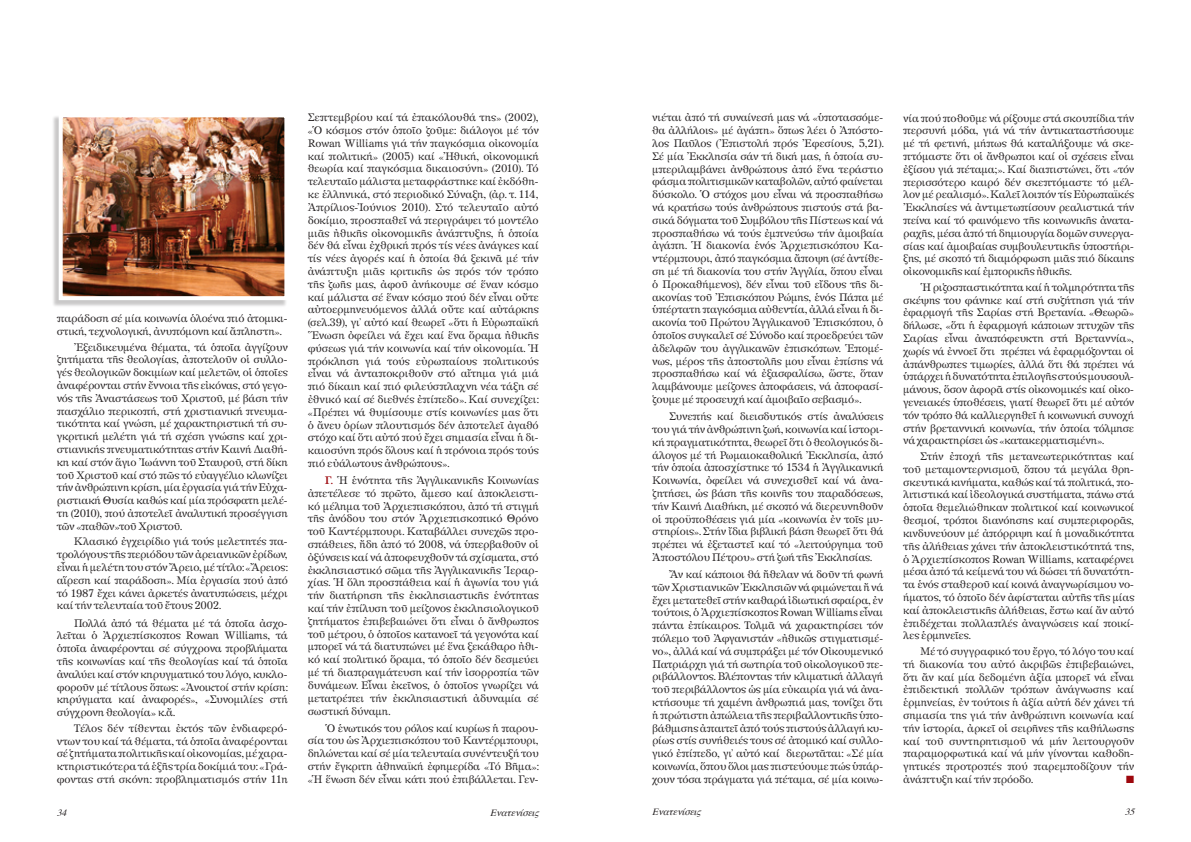
<style>
.page{position:relative;width:1191px;height:842px;background:#fff}
.page>*{position:absolute;margin:0;border:0;box-sizing:border-box;transform-origin:0 0}
.t1{font:10.5px "Zapf Dingbats ITC";color:#9d070d}
.t2{font:10.4px/12.8px "Apollonia";letter-spacing:-.015em;color:#231f20;text-align:justify}
.t3{font:italic 9.5px "Times";color:#231f20}
.s1{font-weight:700;color:#9d070d}
</style>
<div class="page">
<div style="left:52px;top:114px;width:239px;height:197px;background:#231f20;opacity:.25"></div>
<img style="left:64px;top:118px;width:219px;height:177px">
<div style="left:59px;top:113px;width:229px;height:187px;border:4px solid #fff"></div>
<p class="t2" style="left:57px;top:312px;width:233px">παράδοση σέ μία κοινωνία ὁλοένα πιό ἀτομικι&shy;στική, τεχνολογική, ἀνυπόμονη καί ἄπληστη».</p>
<p class="t2" style="left:57px;top:341px;width:233px;text-indent:17px">Ἐξειδικευμένα θέματα, τά ὁποῖα ἀγγίζουν ζητήματα τῆς θεολογίας, ἀποτελοῦν οἱ συλλο&shy;γές θεολογικῶν δοκιμίων καί μελετῶν, οἱ ὁποῖες ἀναφέρονται στήν ἔννοια τῆς εἰκόνας, στό γεγο&shy;νός τῆς Ἀναστάσεως τοῦ Χριστοῦ, μέ βάση τήν πασχάλιο περικοπή, στή χριστιανική πνευμα&shy;τικότητα καί γνώση, μέ χαρακτηριστική τή συ&shy;γκριτική μελέτη γιά τή σχέση γνώσης καί χρι&shy;στιανικής πνευματικότητας στήν Καινή Διαθή&shy;κη καί στόν ἅγιο Ἰωάννη τοῦ Σταυροῦ, στή δίκη τοῦ Χριστοῦ καί στό πῶς τό εὐαγγέλιο κλωνίζει τήν ἀνθρώπινη κρίση, μία ἐργασία γιά τήν Εὐχα&shy;ριστιακή Θυσία καθώς καί μία πρόσφατη μελέ&shy;τη (2010), πού ἀποτελεῖ ἀναλυτική προσέγγιση τῶν «παθῶν»τοῦ Χριστοῦ.</p>
<p class="t2" style="left:57px;top:536px;width:233px;text-indent:17px">Κλασικό ἐγχειρίδιο γιά τούς μελετητές πα&shy;τρολόγους τῆς περιόδου τῶν ἀρειανικῶν ἐρίδων, εἶναι ἡ μελέτη του στόν Ἄρειο, μέ τίτλο: «Ἄρειος: αἵρεση καί παράδοση». Μία ἐργασία πού ἀπό τό 1987 ἔχει κάνει ἀρκετές ἀνατυπώσεις, μέχρι καί τήν τελευταία τοῦ ἔτους 2002.</p>
<p class="t2" style="left:57px;top:617px;width:233px;text-indent:17px">Πολλά ἀπό τά θέματα μέ τά ὁποῖα ἀσχο&shy;λεῖται ὁ Ἀρχιεπίσκοπος Rowan Williams, τά ὁποῖα ἀναφέρονται σέ σύγχρονα προβλήματα τῆς κοινωνίας καί τῆς θεολογίας καί τά ὁποῖα ἀναλύει καί στόν κηρυγματικό του λόγο, κυκλο&shy;φοροῦν μέ τίτλους ὅπως: «Ἀνοικτοί στήν κρίση: κηρύγματα καί ἀναφορές», «Συνομιλίες στή σύγχρονη θεολογία» κ.ἄ.</p>
<p class="t2" style="left:57px;top:722px;width:233px;text-indent:17px">Τέλος δέν τίθενται ἐκτός τῶν ἐνδιαφερό&shy;ντων του καί τά θέματα, τά ὁποῖα ἀναφέρονται σέ ζητήματα πολιτικῆς καί οἰκονομίας, μέ χαρα&shy;κτηριστικότερα τά ἑξῆς τρία δοκίμιά του: «Γρά&shy;φοντας στή σκόνη: προβληματισμός στήν 11η</p>
<p class="t2" style="left:308px;top:111px;width:233px">Σεπτεμβρίου καί τά ἐπακόλουθά της» (2002), «Ὁ κόσμος στόν ὁποῖο ζοῦμε: διάλογοι μέ τόν Rowan Williams γιά τήν παγκόσμια οἰκονομία καί πολιτική» (2005) καί «Ἠθική, οἰκονομική θεωρία καί παγκόσμια δικαιοσύνη» (2010). Τό τελευταῖο μάλιστα μεταφράστηκε καί ἐκδόθη&shy;κε ἑλληνικά, στό περιοδικό Σύναξη, (ἀρ. τ. 114, Ἀπρίλιος-Ἰούνιος 2010). Στό τελευταῖο αὐτό δοκίμιο, προσπαθεῖ νά περιγράψει τό μοντέλο μιᾶς ἠθικῆς οἰκονομικῆς ἀνάπτυξης, ἡ ὁποία δέν θά εἶναι ἐχθρική πρός τίς νέες ἀνάγκες καί τίς νέες ἀγορές καί ἡ ὁποία θά ξεκινᾶ μέ τήν ἀνάπτυξη μιᾶς κριτικῆς ὡς πρός τόν τρόπο τῆς ζωῆς μας, ἀφοῦ ἀνήκουμε σέ ἕναν κόσμο καί μάλιστα σέ ἕναν κόσμο πού δέν εἶναι οὔτε αὐτοερμηνευόμενος ἀλλά οὔτε καί αὐτάρκης (σελ.39), γι’ αὐτό καί θεωρεῖ «ὅτι ἡ Εὐρωπαϊκή Ἕνωση ὀφείλει νά ἔχει καί ἕνα ὅραμα ἠθικῆς φύσεως γιά τήν κοινωνία καί τήν οἰκονομία. Ἡ πρόκληση γιά τούς εὐρωπαίους πολιτικούς εἶναι νά ἀνταποκριθοῦν στό αἴτημα γιά μιά πιό δίκαιη καί πιό φιλεύσπλαχνη νέα τάξη σέ ἐθνικό καί σέ διεθνές ἐπίπεδο». Καί συνεχίζει: «Πρέπει νά θυμίσουμε στίς κοινωνίες μας ὅτι ὁ ἄνευ ὁρίων πλουτισμός δέν ἀποτελεῖ ἀγαθό στόχο καί ὅτι αὐτό πού ἔχει σημασία εἶναι ἡ δι&shy;καιοσύνη πρός ὅλους καί ἡ πρόνοια πρός τούς πιό εὐάλωτους ἀνθρώπους».</p>
<p class="t2" style="left:308px;top:474px;width:233px;text-indent:17px"><span class="s1">Γ.</span> Ἡ ἑνότητα τῆς Ἀγγλικανικῆς Κοινωνίας ἀπετέλεσε τό πρῶτο, ἄμεσο καί ἀποκλειστι&shy;κό μέλημα τοῦ Ἀρχιεπισκόπου, ἀπό τή στιγμή τῆς ἀνόδου του στόν Ἀρχιεπισκοπικό Θρόνο τοῦ Καντέρμπουρι. Καταβάλλει συνεχῶς προ&shy;σπάθειες, ἤδη ἀπό τό 2008, νά ὑπερβαθοῦν οἱ ὀξύνσεις καί νά ἀποφευχθοῦν τά σχίσματα, στό ἐκκλησιαστικό σῶμα τῆς Ἀγγλικανικῆς Ἱεραρ&shy;χίας. Ἡ ὅλη προσπάθεια καί ἡ ἀγωνία του γιά τήν διατήρηση τῆς ἐκκλησιαστικῆς ἑνότητας καί τήν ἐπίλυση τοῦ μείζονος ἐκκλησιολογικοῦ ζητήματος ἐπιβεβαιώνει ὅτι εἶναι ὁ ἄνθρωπος τοῦ μέτρου, ὁ ὁποῖος κατανοεῖ τά γεγονότα καί μπορεῖ νά τά διατυπώνει μέ ἕνα ξεκάθαρο ἠθι&shy;κό καί πολιτικό ὅραμα, τό ὁποῖο δέν δεσμεύει μέ τή διαπραγμάτευση καί τήν ἰσορροπία τῶν δυνάμεων. Εἶναι ἐκεῖνος, ὁ ὁποῖος γνωρίζει νά μετατρέπει τήν ἐκκλησιαστική ἀδυναμία σέ σωστική δύναμη.</p>
<p class="t2" style="left:308px;top:722px;width:233px;text-indent:17px">Ὁ ἑνωτικός του ρόλος καί κυρίως ἡ παρου&shy;σία του ὡς Ἀρχιεπισκόπου τοῦ Καντέρμπουρι, δηλώνεται καί σέ μία τελευταία συνέντευξή του στήν ἔγκριτη ἀθηναϊκή ἐφημερίδα «Τό Βῆμα»: «Ἡ ἕνωση δέν εἶναι κάτι πού ἐπιβάλλεται. Γεν-</p>
<p class="t2" style="left:652px;top:112px;width:233px">νιέται ἀπό τή συναίνεσή μας νά «ὑποτασσόμε&shy;θα ἀλλήλοις» μέ ἀγάπη» ὅπως λέει ὁ Ἀπόστο&shy;λος Παῦλος (Ἐπιστολή πρός Ἐφεσίους, 5,21).<br>Σέ μία Ἐκκλησία σάν τή δική μας, ἡ ὁποία συ&shy;μπεριλαμβάνει ἀνθρώπους ἀπό ἕνα τεράστιο φάσμα πολιτισμικῶν καταβολῶν, αὐτό φαίνεται δύσκολο. Ὁ στόχος μου εἶναι νά προσπαθήσω νά κρατήσω τούς ἀνθρώπους πιστούς στά βα&shy;σικά δόγματα τοῦ Συμβόλου τῆς Πίστεως καί νά προσπαθήσω νά τούς ἐμπνεύσω τήν ἀμοιβαία ἀγάπη. Ἡ διακονία ἑνός Ἀρχιεπισκόπου Κα&shy;ντέρμπουρι, ἀπό παγκόσμια ἄποψη (σέ ἀντίθε&shy;ση μέ τή διακονία του στήν Ἀγγλία, ὅπου εἶναι ὁ Προκαθήμενος), δέν εἶναι τοῦ εἴδους τῆς δι&shy;ακονίας τοῦ Ἐπισκόπου Ρώμης, ἑνός Πάπα μέ ὑπέρτατη παγκόσμια αὐθεντία, ἀλλά εἶναι ἡ δι&shy;ακονία τοῦ Πρώτου Ἀγγλικανοῦ Ἐπισκόπου, ὁ ὁποῖος συγκαλεῖ σέ Σύνοδο καί προεδρεύει τῶν ἀδελφῶν του ἀγγλικανῶν ἐπισκόπων. Ἑπομέ&shy;νως, μέρος τῆς ἀποστολῆς μου εἶναι ἐπίσης νά προσπαθήσω καί νά ἐξασφαλίσω, ὥστε, ὅταν λαμβάνουμε μείζονες ἀποφάσεις, νά ἀποφασί&shy;ζουμε μέ προσευχή καί ἀμοιβαῖο σεβασμό».</p>
<p class="t2" style="left:652px;top:410px;width:233px;text-indent:17px">Συνεπής καί διεισδυτικός στίς ἀναλύσεις του γιά τήν ἀνθρώπινη ζωή, κοινωνία καί ἱστορι&shy;κή πραγματικότητα, θεωρεῖ ὅτι ὁ θεολογικός δι&shy;άλογος μέ τή Ρωμαιοκαθολική Ἐκκλησία, ἀπό τήν ὁποία ἀποσχίστηκε τό 1534 ἡ Ἀγγλικανική Κοινωνία, ὀφείλει νά συνεχισθεῖ καί νά ἀνα&shy;ζητήσει, ὡς βάση τῆς κοινῆς του παραδόσεως, τήν Καινή Διαθήκη, μέ σκοπό νά διερευνηθοῦν οἱ προϋποθέσεις γιά μία «κοινωνία ἐν τοῖς μυ&shy;στηρίοις». Στήν ἴδια βιβλική βάση θεωρεῖ ὅτι θά πρέπει νά ἐξεταστεῖ καί τό «λειτούργημα τοῦ Ἀποστόλου Πέτρου» στή ζωή τῆς Ἐκκλησίας.</p>
<p class="t2" style="left:652px;top:568px;width:233px;text-indent:17px">Ἄν καί κάποιοι θά ἤθελαν νά δοῦν τή φωνή τῶν Χριστιανικῶν Ἐκκλησιῶν νά φιμώνεται ἤ νά ἔχει μετατεθεῖ στήν καθαρά ἰδιωτική σφαίρα, ἐν τούτοις, ὁ Ἀρχιεπίσκοπος Rowan Williams εἶναι πάντα ἐπίκαιρος. Τολμᾶ νά χαρακτηρίσει τόν πόλεμο τοῦ Ἀφγανιστάν «ἠθικῶς στιγματισμέ&shy;νο», ἀλλά καί νά συμπράξει μέ τόν Οἰκουμενικό Πατριάρχη γιά τή σωτηρία τοῦ οἰκολογικοῦ πε&shy;ριβάλλοντος. Βλέποντας τήν κλιματική ἀλλαγή τοῦ περιβάλλοντος ὡς μία εὐκαιρία γιά νά ἀνα&shy;κτήσουμε τή χαμένη ἀνθρωπιά μας, τονίζει ὅτι ἡ πρώτιστη ἀπώλεια τῆς περιβαλλοντικῆς ὑπο&shy;βάθμισης ἀπαιτεῖ ἀπό τούς πιστούς ἀλλαγή κυ&shy;ρίως στίς συνήθειές τους σέ ἀτομικό καί συλλο&shy;γικό ἐπίπεδο, γι’ αὐτό καί διερωτᾶται: «Σέ μία κοινωνία, ὅπου ὅλοι μας πιστεύουμε πώς ὑπάρ&shy;χουν τόσα πράγματα γιά πέταμα, σέ μία κοινω-</p>
<p class="t2" style="left:903px;top:112px;width:233px">νία πού ποθοῦμε νά ρίξουμε στά σκουπίδια τήν περσυνή μόδα, γιά νά τήν ἀντικαταστήσουμε μέ τή φετινή, μήπως θά καταλήξουμε νά σκε&shy;πτόμαστε ὅτι οἱ ἄνθρωποι καί οἱ σχέσεις εἶναι ἐξίσου γιά πέταμα;». Καί διαπιστώνει, ὅτι «τόν περισσότερο καιρό δέν σκεπτόμαστε τό μέλ&shy;λον μέ ρεαλισμό». Καλεῖ λοιπόν τίς Εὐρωπαϊκές Ἐκκλησίες νά ἀντιμετωπίσουν ρεαλιστικά τήν πείνα καί τό φαινόμενο τῆς κοινωνικῆς ἀνατα&shy;ραχῆς, μέσα ἀπό τή δημιουργία δομῶν συνεργα&shy;σίας καί ἀμοιβαίας συμβουλευτικῆς ὑποστήρι&shy;ξης, μέ σκοπό τή διαμόρφωση μιᾶς πιό δίκαιης οἰκονομικῆς καί ἐμπορικῆς ἠθικῆς.</p>
<p class="t2" style="left:903px;top:281px;width:233px;text-indent:17px">Ἡ ριζοσπαστικότητα καί ἡ τολμηρότητα τῆς σκέψης του φάνηκε καί στή συζήτηση γιά τήν ἐφαρμογή τῆς Σαρίας στή Βρετανία. «Θεωρῶ» δήλωσε, «ὅτι ἡ ἐφαρμογή κάποιων πτυχῶν τῆς Σαρίας εἶναι ἀναπόφευκτη στή Βρεταννία», χωρίς νά ἐννοεῖ ὅτι πρέπει νά ἐφαρμόζονται οἱ ἀπάνθρωπες τιμωρίες, ἀλλά ὅτι θά πρέπει νά ὑπάρχει ἡ δυνατότητα ἐπιλογῆς στούς μουσουλ&shy;μάνους, ὅσον ἀφορᾶ στίς οἰκονομικές καί οἰκο&shy;γενειακές ὑποθέσεις, γιατί θεωρεῖ ὅτι μέ αὐτόν τόν τρόπο θά καλλιεργηθεῖ ἡ κοινωνική συνοχή στήν βρεταννική κοινωνία, τήν ὁποία τόλμησε νά χαρακτηρίσει ὡς «κατακερματισμένη».</p>
<p class="t2" style="left:903px;top:450px;width:233px;text-indent:17px">Στήν ἐποχή τῆς μετανεωτερικότητας καί τοῦ μεταμοντερνισμοῦ, ὅπου τά μεγάλα θρη&shy;σκευτικά κινήματα, καθώς καί τά πολιτικά, πο&shy;λιτιστικά καί ἰδεολογικά συστήματα, πάνω στά ὁποῖα θεμελιώθηκαν πολιτικοί καί κοινωνικοί θεσμοί, τρόποι διανόησης καί συμπεριφορᾶς, κινδυνεύουν μέ ἀπόρριψη καί ἡ μοναδικότητα τῆς ἀλήθειας χάνει τήν ἀποκλειστικότητά της, ὁ Ἀρχιεπίσκοπος Rowan Williams, καταφέρνει μέσα ἀπό τά κείμενά του νά δώσει τή δυνατότη&shy;τα ἑνός σταθεροῦ καί κοινά ἀναγνωρίσιμου νο&shy;ήματος, τό ὁποῖο δέν ἀφίσταται αὐτῆς τῆς μίας καί ἀποκλειστικῆς ἀλήθειας, ἔστω καί ἄν αὐτό ἐπιδέχεται πολλαπλές ἀναγνώσεις καί ποικί&shy;λες ἑρμηνεῖες.</p>
<p class="t2" style="left:903px;top:645px;width:233px;text-indent:17px">Μέ τό συγγραφικό του ἔργο, τό λόγο του καί τή διακονία του αὐτό ἀκριβῶς ἐπιβεβαιώνει, ὅτι ἄν καί μία δεδομένη ἀξία μπορεῖ νά εἶναι ἐπιδεκτική πολλῶν τρόπων ἀνάγνωσης καί ἑρμηνείας, ἐν τούτοις ἡ ἀξία αὐτή δέν χάνει τή σημασία της γιά τήν ἀνθρώπινη κοινωνία καί τήν ἱστορία, ἀρκεῖ οἱ σειρῆνες τῆς καθήλωσης καί τοῦ συντηρητισμοῦ νά μήν λειτουργοῦν παραμορφωτικά καί νά μήν γίνονται καθοδη&shy;γητικές προτροπές πού παρεμποδίζουν τήν ἀνάπτυξη καί τήν πρόοδο.</p>
<p class="t1" style="left:1126px;top:774px;width:9px">■</p>
<p class="t3" style="left:57px;top:803px;width:15px">34</p>
<p class="t3" style="left:490px;top:803px;width:54px">Eνατενίσεις</p>
<p class="t3" style="left:652px;top:803px;width:54px">Eνατενίσεις</p>
<p class="t3" style="left:1124px;top:803px;width:15px">35</p>
</div>
